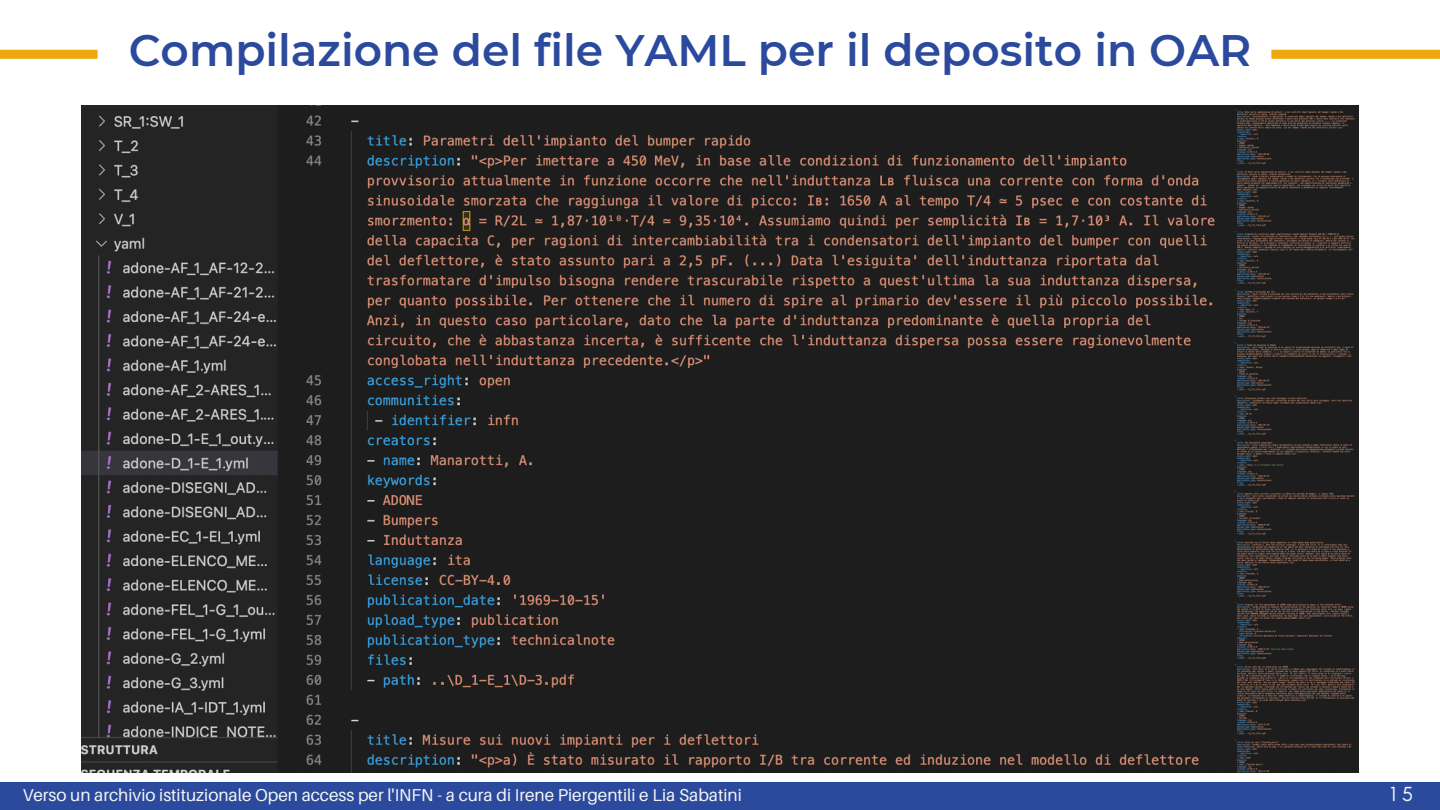
<style>
.page{position:relative;width:1440px;height:810px;background:#fff}
.page>*{position:absolute;margin:0;border:0;box-sizing:border-box;transform-origin:0 0}
.t1{font:600 44px "Montserrat";color:#2b4a9d}
.t2{font:20.8px "Glacial Indifference";color:#f6f6f6}
.t3{font:17.2px "Aileron";color:#f6f6f6}
</style>
<div class="page">
<div style="left:0;top:782px;width:1440px;height:28px;background:#2b4a9d"></div>
<img style="left:81px;top:105px;width:1278px;height:667px">
<div style="left:1271px;top:50px;width:169px;height:9px;background:#eda90b"></div>
<div style="left:0;top:50px;width:98px;height:9px;background:#eda90b"></div>
<h1 class="t1" style="left:129px;top:24px;width:1124px">Compilazione del file YAML per il deposito in OAR</h1>
<p class="t3" style="left:23px;top:784px;width:721px">Verso un archivio istituzionale Open access per l'INFN - a cura di Irene Piergentili e Lia Sabatini</p>
<p class="t2" style="left:1390px;top:781px;width:25px">1 5</p>
</div>
